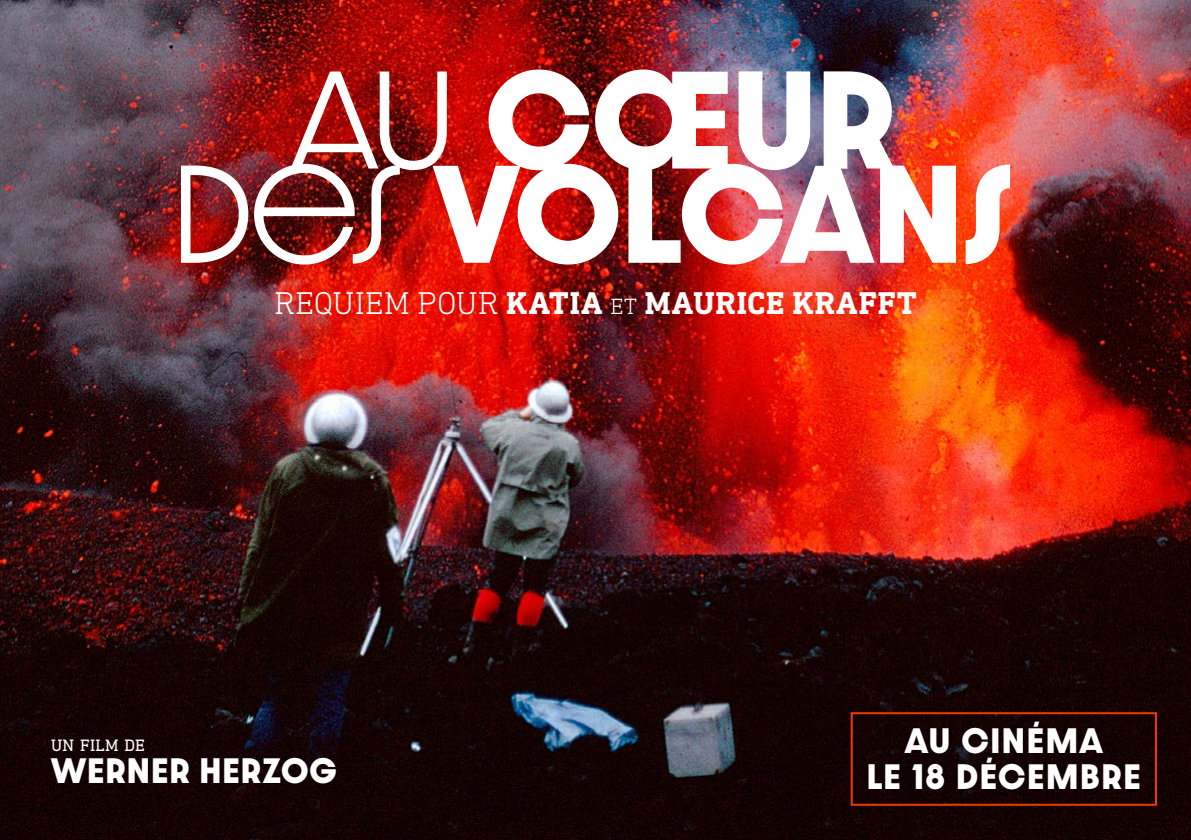
<style>
.page{position:relative;width:1191px;height:840px;background:#fff}
.page>*{position:absolute;margin:0;border:0;box-sizing:border-box;transform-origin:0 0}
.t1{font:700 32px "DIN Next Slab W04";letter-spacing:.03em;color:#fff}
.t2{font:700 30px/36px "Dazzle Unicase";letter-spacing:.05em;color:#fff;text-align:center}
.t3{font:16.8px "DIN Next Slab W01";letter-spacing:.02em;color:#fff}
.s1{font-family:"DIN Next Slab W01";font-weight:300}
.s2{font-family:"DIN Next Slab W01";font-weight:300;font-size:22.4px}
</style>
<div class="page">
<img style="left:0;top:0;width:1191px;height:839px">
<img style="left:181px;top:164px;width:829px;height:100px">
<img style="left:291px;top:69px;width:603px;height:101px">
<svg style="left:849px;top:710px;width:309px;height:96px"></svg>
<p class="t1" style="left:274px;top:284px;width:643px"><span class="s1">REQUIEM POUR</span> KATIA <span class="s2">et</span> MAURICE KRAFFT</p>
<p class="t3" style="left:51px;top:735px;width:95px">UN FILM DE</p>
<p class="t2" style="left:51px;top:752px;width:287px">WERNER HERZOG</p>
<p class="t2" style="left:867px;top:721px;width:275px">AU CINÉMA<br>LE 18 DÉCEMBRE</p>
</div>
